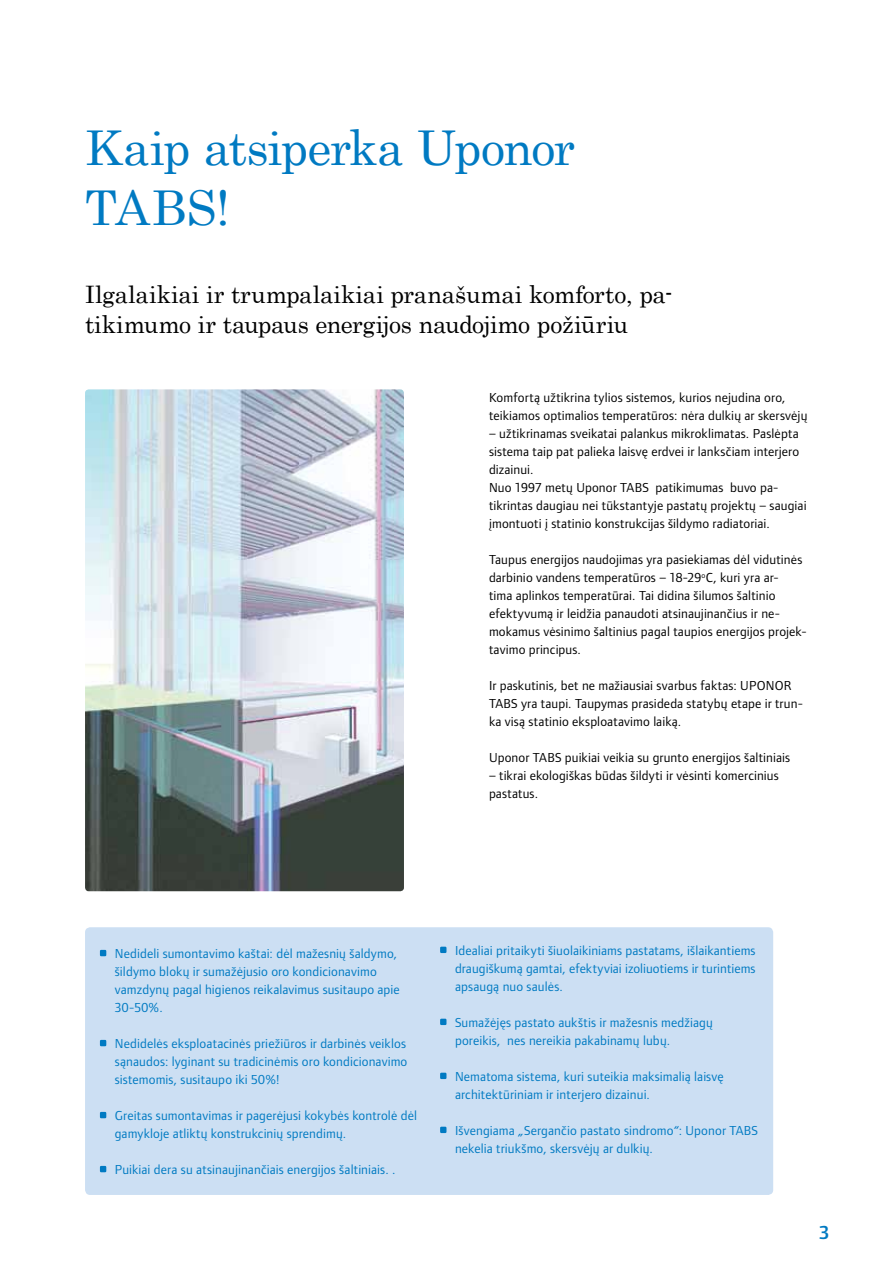
<style>
.page{position:relative;width:893px;height:1263px;background:#fff}
.page>*{position:absolute;margin:0;border:0;box-sizing:border-box;transform-origin:0 0}
.t1{font:48px/60px "Century";letter-spacing:-.03em;color:#007ac2}
.t2{font:24px/30px "Century";letter-spacing:-.01em;color:#000}
.t3{font:600 19.5px "Foundry Form Sans";color:#007ac2}
.t4{font:13.5px/18px "Foundry Form Sans";letter-spacing:.01em;color:#000}
.t5{font:13.5px/18px "Foundry Form Sans";letter-spacing:.01em;color:#007ac2}
</style>
<div class="page">
<img style="left:85px;top:389px;width:319px;height:502px">
<div style="left:85px;top:927px;width:688px;height:268px;background:#ccdff3;border-radius:5px"></div>
<svg style="left:100px;top:950px;width:6px;height:6px"></svg>
<svg style="left:100px;top:1040px;width:6px;height:6px"></svg>
<svg style="left:100px;top:1112px;width:6px;height:6px"></svg>
<svg style="left:100px;top:1166px;width:6px;height:6px"></svg>
<svg style="left:440px;top:947px;width:6px;height:6px"></svg>
<svg style="left:440px;top:1019px;width:6px;height:6px"></svg>
<svg style="left:440px;top:1073px;width:6px;height:6px"></svg>
<svg style="left:440px;top:1127px;width:6px;height:6px"></svg>
<h1 class="t1" style="left:85px;top:114px;width:492px">Kaip atsiperka Uponor<br>TABS!</h1>
<h2 class="t2" style="left:85px;top:277px;width:589px">Ilgalaikiai ir trumpalaikiai pranašumai komforto, pa&shy;tikimumo ir taupaus energijos naudojimo požiūriu</h2>
<p class="t4" style="left:489px;top:388px;width:320px">Komfortą užtikrina tylios sistemos, kurios nejudina oro, teikiamos optimalios temperatūros: nėra dulkių ar skersvėjų</p>
<p class="t4" style="left:489px;top:424px;width:319px">– užtikrinamas sveikatai palankus mikroklimatas. Paslėpta sistema taip pat palieka laisvę erdvei ir lanksčiam interjero dizainui.<br>Nuo 1997 metų Uponor TABS patikimumas buvo pa&shy;tikrintas daugiau nei tūkstantyje pastatų projektų – saugiai įmontuoti į statinio konstrukcijas šildymo radiatoriai.</p>
<p class="t4" style="left:489px;top:550px;width:319px">Taupus energijos naudojimas yra pasiekiamas dėl vidutinės darbinio vandens temperatūros – 18-29<sup>o</sup>C, kuri yra ar-<br>tima aplinkos temperatūrai. Tai didina šilumos šaltinio efektyvumą ir leidžia panaudoti atsinaujinančius ir ne&shy;mokamus vėsinimo šaltinius pagal taupios energijos projek&shy;tavimo principus.</p>
<p class="t4" style="left:489px;top:676px;width:315px">Ir paskutinis, bet ne mažiausiai svarbus faktas: UPONOR<br>TABS yra taupi. Taupymas prasideda statybų etape ir trun&shy;ka visą statinio eksploatavimo laiką.</p>
<p class="t4" style="left:489px;top:748px;width:303px">Uponor TABS puikiai veikia su grunto energijos šaltiniais</p>
<p class="t4" style="left:489px;top:766px;width:291px">– tikrai ekologiškas būdas šildyti ir vėsinti komercinius pastatus.</p>
<p class="t5" style="left:115px;top:944px;width:286px">Nedideli sumontavimo kaštai: dėl mažesnių šaldymo, šildymo blokų ir sumažėjusio oro kondicionavimo vamzdynų pagal higienos reikalavimus susitaupo apie 30-50%.</p>
<p class="t5" style="left:115px;top:1034px;width:294px;text-align:justify">Nedidelės eksploatacinės priežiūros ir darbinės veiklos sąnaudos: lyginant su tradicinėmis oro kondicionavimo sistemomis, susitaupo iki 50%!</p>
<p class="t5" style="left:115px;top:1106px;width:304px">Greitas sumontavimas ir pagerėjusi kokybės kontrolė dėl gamykloje atliktų konstrukcinių sprendimų.</p>
<p class="t5" style="left:115px;top:1160px;width:282px">Puikiai dera su atsinaujinančiais energijos šaltiniais. .</p>
<p class="t5" style="left:455px;top:941px;width:302px;text-align:justify">Idealiai pritaikyti šiuolaikiniams pastatams, išlaikantiems draugiškumą gamtai, efektyviai izoliuotiems ir turintiems apsaugą nuo saulės.</p>
<p class="t5" style="left:455px;top:1013px;width:259px">Sumažėjęs pastato aukštis ir mažesnis medžiagų poreikis, nes nereikia pakabinamų lubų.</p>
<p class="t5" style="left:455px;top:1067px;width:270px">Nematoma sistema, kuri suteikia maksimalią laisvę architektūriniam ir interjero dizainui.</p>
<p class="t5" style="left:455px;top:1121px;width:305px">Išvengiama „Sergančio pastato sindromo“: Uponor TABS nekelia triukšmo, skersvėjų ar dulkių.</p>
<h3 class="t3" style="left:819px;top:1221px;width:11px">3</h3>
</div>
